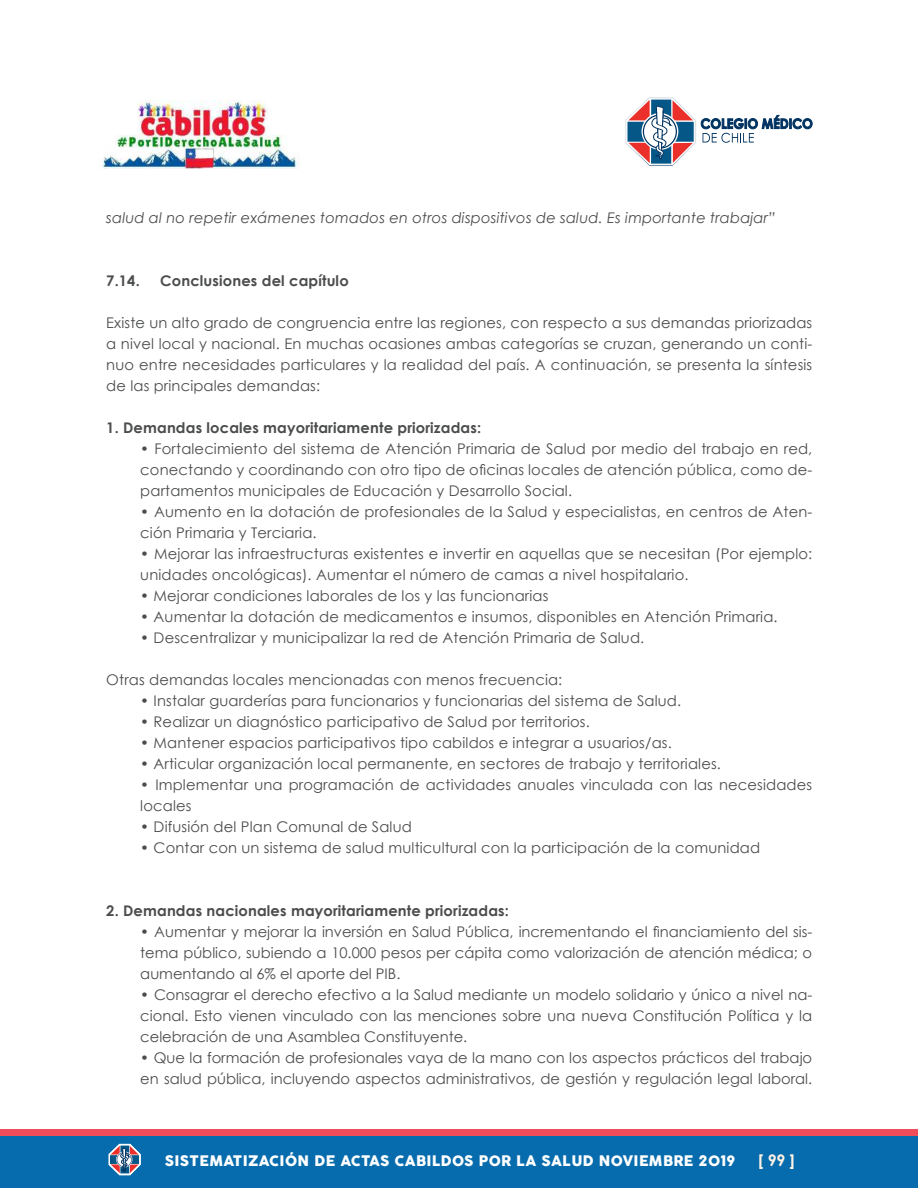
<style>
.page{position:relative;width:918px;height:1188px;background:#fff}
.page>*{position:absolute;margin:0;border:0;box-sizing:border-box;transform-origin:0 0}
.t1{font:700 15.9px "Century Gothic";color:#fff3e5}
.t2{font:14.7px/21px "Century Gothic";letter-spacing:.01em;color:#4b4c4d;text-align:justify}
.t3{font:700 14.7px "Century Gothic";letter-spacing:.01em;color:#4b4c4d}
.t4{font:italic 14.7px "Century Gothic";letter-spacing:.01em;color:#4b4c4d}
.t5{font:14.25px "COCOGOOSE";letter-spacing:.025em;color:#fff}
</style>
<div class="page">
<div style="left:0;top:1136px;width:918px;height:52px;background:#076cad"></div>
<svg style="left:625px;top:97px;width:187px;height:69px"></svg>
<div style="left:0;top:1129px;width:918px;height:7px;background:#ef4d5a"></div>
<svg style="left:109px;top:1144px;width:31px;height:31px"></svg>
<img style="left:103px;top:101px;width:197px;height:68px">
<p class="t4" style="left:106px;top:207px;width:671px">salud al no repetir exámenes tomados en otros dispositivos de salud. Es importante trabajar”</p>
<p class="t3" style="left:106px;top:269px;width:35px">7.14.</p>
<p class="t3" style="left:160px;top:269px;width:190px">Conclusiones del capítulo</p>
<p class="t2" style="left:106px;top:312px;width:708px">Existe un alto grado de congruencia entre las regiones, con respecto a sus demandas priorizadas a nivel local y nacional. En muchas ocasiones ambas categorías se cruzan, generando un conti&shy;nuo entre necesidades particulares y la realidad del país. A continuación, se presenta la síntesis de las principales demandas:</p>
<p class="t3" style="left:106px;top:416px;width:376px">1. Demandas locales mayoritariamente priorizadas:</p>
<p class="t2" style="left:140px;top:438px;width:674px">• Fortalecimiento del sistema de Atención Primaria de Salud por medio del trabajo en red, conectando y coordinando con otro tipo de oficinas locales de atención pública, como de&shy;partamentos municipales de Educación y Desarrollo Social.</p>
<p class="t2" style="left:140px;top:501px;width:673px">• Aumento en la dotación de profesionales de la Salud y especialistas, en centros de Aten&shy;ción Primaria y Terciaria.</p>
<p class="t2" style="left:140px;top:543px;width:673px">• Mejorar las infraestructuras existentes e invertir en aquellas que se necesitan (Por ejemplo: unidades oncológicas). Aumentar el número de camas a nivel hospitalario.</p>
<p class="t2" style="left:140px;top:585px;width:410px">• Mejorar condiciones laborales de los y las funcionarias</p>
<p class="t2" style="left:140px;top:606px;width:639px">• Aumentar la dotación de medicamentos e insumos, disponibles en Atención Primaria.</p>
<p class="t2" style="left:140px;top:627px;width:506px">• Descentralizar y municipalizar la red de Atención Primaria de Salud.</p>
<p class="t2" style="left:106px;top:669px;width:458px">Otras demandas locales mencionadas con menos frecuencia:</p>
<p class="t2" style="left:140px;top:690px;width:542px">• Instalar guarderías para funcionarios y funcionarias del sistema de Salud.</p>
<p class="t2" style="left:140px;top:711px;width:451px">• Realizar un diagnóstico participativo de Salud por territorios.</p>
<p class="t2" style="left:140px;top:732px;width:533px">• Mantener espacios participativos tipo cabildos e integrar a usuarios/as.</p>
<p class="t2" style="left:140px;top:753px;width:582px">• Articular organización local permanente, en sectores de trabajo y territoriales.</p>
<p class="t2" style="left:140px;top:774px;width:673px">• Implementar una programación de actividades anuales vinculada con las necesidades locales</p>
<p class="t2" style="left:140px;top:816px;width:273px">• Difusión del Plan Comunal de Salud</p>
<p class="t2" style="left:140px;top:837px;width:621px">• Contar con un sistema de salud multicultural con la participación de la comunidad</p>
<p class="t3" style="left:106px;top:899px;width:404px">2. Demandas nacionales mayoritariamente priorizadas:</p>
<p class="t2" style="left:140px;top:921px;width:673px">• Aumentar y mejorar la inversión en Salud Pública, incrementando el financiamiento del sis&shy;tema público, subiendo a 10.000 pesos per cápita como valorización de atención médica; o aumentando al 6% el aporte del PIB.</p>
<p class="t2" style="left:140px;top:984px;width:673px">• Consagrar el derecho efectivo a la Salud mediante un modelo solidario y único a nivel na&shy;cional. Esto vienen vinculado con las menciones sobre una nueva Constitución Política y la celebración de una Asamblea Constituyente.</p>
<p class="t2" style="left:140px;top:1047px;width:673px">• Que la formación de profesionales vaya de la mano con los aspectos prácticos del trabajo en salud pública, incluyendo aspectos administrativos, de gestión y regulación legal laboral.</p>
<p class="t5" style="left:165px;top:1150px;width:572px">SISTEMATIZACIÓN DE ACTAS CABILDOS POR LA SALUD NOVIEMBRE 2019</p>
<p class="t1" style="left:758px;top:1149px;width:38px">[ 99 ]</p>
</div>
